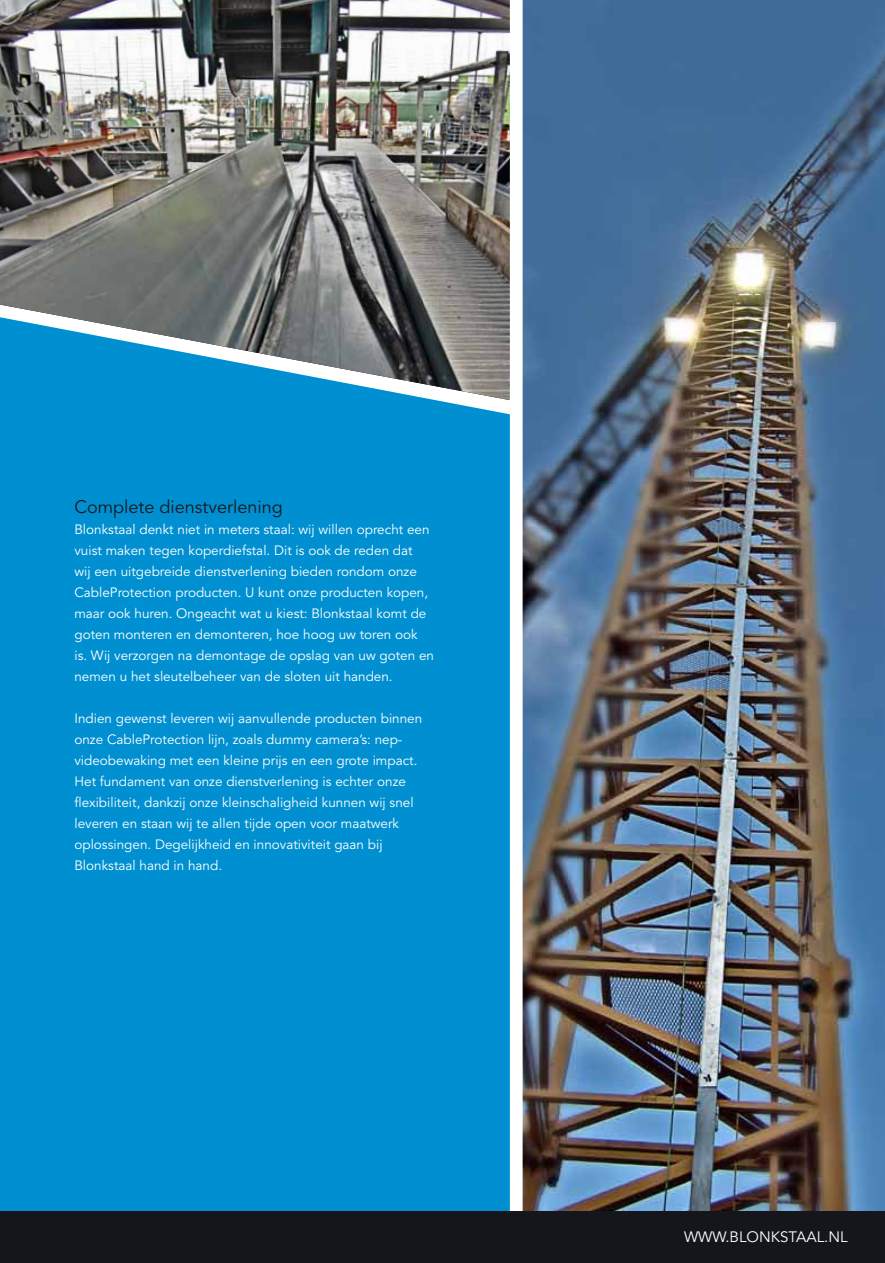
<style>
.page{position:relative;width:885px;height:1263px;background:#fff}
.page>*{position:absolute;margin:0;border:0;box-sizing:border-box;transform-origin:0 0}
.t1{font:18px "Avenir";color:#1a171c}
.t2{font:15px "Avenir";color:#fff}
.t3{font:13.5px/21px "Avenir";color:#fff}
</style>
<div class="page">
<div style="left:0;top:470px;width:510px;height:742px;background:#0090d1"></div>
<div style="left:0;top:425px;width:510px;height:45px;background:#0090d1"></div>
<img style="left:0;top:0;width:510px;height:425px">
<img style="left:510px;top:0;width:374px;height:1212px">
<div style="left:0;top:1212px;width:884px;height:51px;background:#15161c"></div>
<h1 class="t1" style="left:74px;top:497px;width:210px">Complete dienstverlening</h1>
<p class="t3" style="left:74px;top:520px;width:361px">Blonkstaal denkt niet in meters staal: wij willen oprecht een vuist maken tegen koperdiefstal. Dit is ook de reden dat<br>wij een uitgebreide dienstverlening bieden rondom onze CableProtection producten. U kunt onze producten kopen, maar ook huren. Ongeacht wat u kiest: Blonkstaal komt de goten monteren en demonteren, hoe hoog uw toren ook<br>is. Wij verzorgen na demontage de opslag van uw goten en nemen u het sleutelbeheer van de sloten uit handen.</p>
<p class="t3" style="left:74px;top:709px;width:349px">Indien gewenst leveren wij aanvullende producten binnen onze CableProtection lijn, zoals dummy camera’s: nep&shy;videobewaking met een kleine prijs en een grote impact.<br>Het fundament van onze dienstverlening is echter onze flexibiliteit, dankzij onze kleinschaligheid kunnen wij snel leveren en staan wij te allen tijde open voor maatwerk oplossingen. Degelijkheid en innovativiteit gaan bij Blonkstaal hand in hand.</p>
<p class="t2" style="left:684px;top:1228px;width:165px">WWW.BLONKSTAAL.NL</p>
</div>
